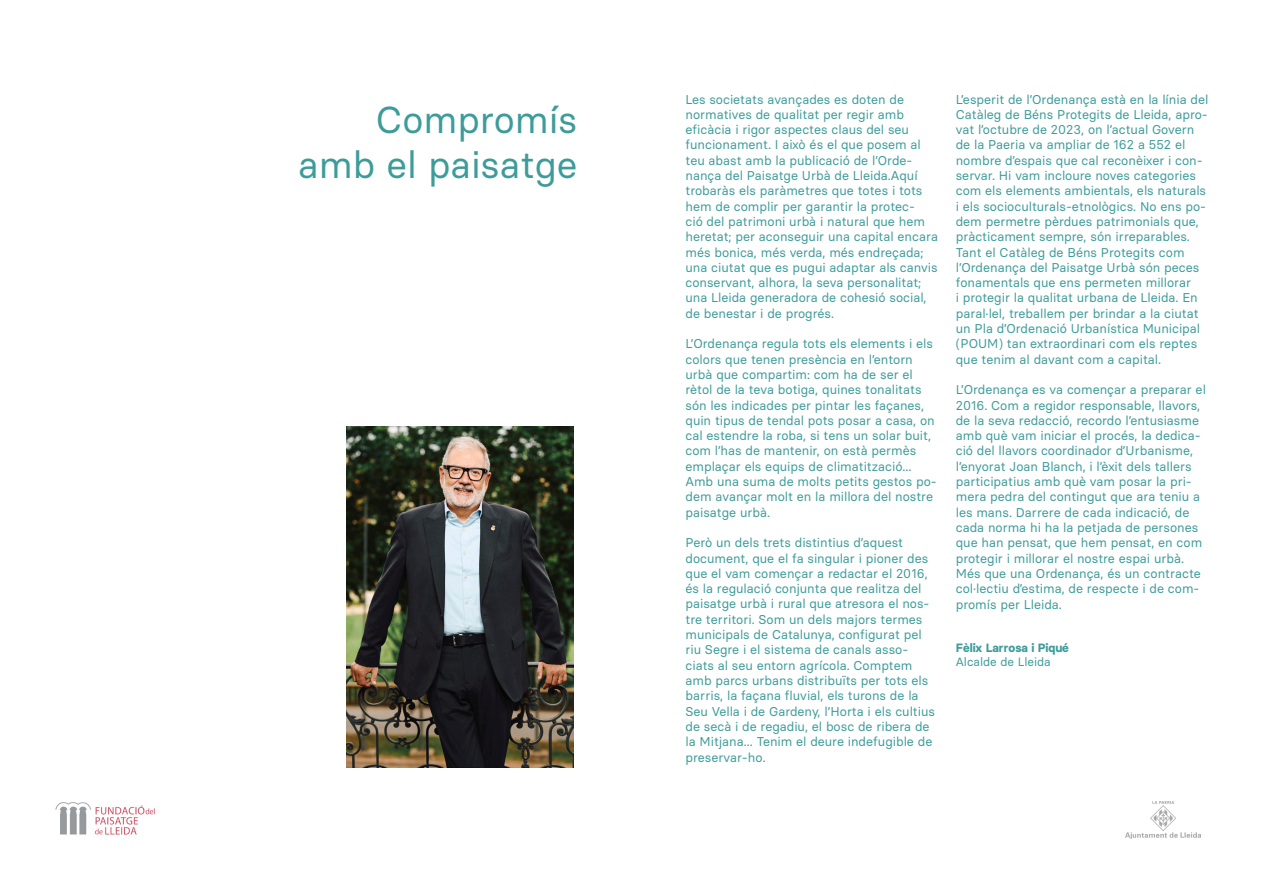
<style>
.page{position:relative;width:1263px;height:893px;background:#fff}
.page>*{position:absolute;margin:0;border:0;box-sizing:border-box;transform-origin:0 0}
.t1{font:37.5px "Basier Square";color:#3d9c9a}
.t2{font:12.75px/15.3px "Basier Square";color:#3d9c9a}
.t3{font:700 12px "Basier Square";color:#3d9c9a}
.t4{font:12px "Basier Square";color:#3d9c9a}
</style>
<div class="page">
<img style="left:55px;top:802px;width:100px;height:33px">
<img style="left:1125px;top:801px;width:75px;height:38px">
<img style="left:347px;top:427px;width:227px;height:340px">
<p class="t1" style="left:376px;top:97px;width:203px">Compromís</p>
<p class="t1" style="left:298px;top:142px;width:281px">amb el paisatge</p>
<p class="t2" style="left:685px;top:91px;width:254px">Les societats avançades es doten de normatives de qualitat per regir amb eficàcia i rigor aspectes claus del seu funcionament. I això és el que posem al teu abast amb la publicació de l’Orde&shy;nança del Paisatge Urbà de Lleida.Aquí trobaràs els paràmetres que totes i tots hem de complir per garantir la protec-<br>ció del patrimoni urbà i natural que hem heretat; per aconseguir una capital encara més bonica, més verda, més endreçada; una ciutat que es pugui adaptar als canvis conservant, alhora, la seva personalitat; una Lleida generadora de cohesió social, de benestar i de progrés.</p>
<p class="t2" style="left:685px;top:336px;width:253px">L’Ordenança regula tots els elements i els colors que tenen presència en l’entorn urbà que compartim: com ha de ser el rètol de la teva botiga, quines tonalitats són les indicades per pintar les façanes, quin tipus de tendal pots posar a casa, on cal estendre la roba, si tens un solar buit, com l’has de mantenir, on està permès emplaçar els equips de climatització...<br>Amb una suma de molts petits gestos po&shy;dem avançar molt en la millora del nostre paisatge urbà.</p>
<p class="t2" style="left:685px;top:535px;width:251px">Però un dels trets distintius d’aquest document, que el fa singular i pioner des que el vam començar a redactar el 2016, és la regulació conjunta que realitza del paisatge urbà i rural que atresora el nos&shy;tre territori. Som un dels majors termes municipals de Catalunya, configurat pel riu Segre i el sistema de canals asso&shy;ciats al seu entorn agrícola. Comptem amb parcs urbans distribuïts per tots els barris, la façana fluvial, els turons de la Seu Vella i de Gardeny, l’Horta i els cultius de secà i de regadiu, el bosc de ribera de la Mitjana... Tenim el deure indefugible de preservar-ho.</p>
<p class="t2" style="left:956px;top:91px;width:254px">L’esperit de l’Ordenança està en la línia del Catàleg de Béns Protegits de Lleida, apro&shy;vat l’octubre de 2023, on l’actual Govern de la Paeria va ampliar de 162 a 552 el nombre d’espais que cal reconèixer i con&shy;servar. Hi vam incloure noves categories com els elements ambientals, els naturals i els socioculturals-etnològics. No ens po&shy;dem permetre pèrdues patrimonials que, pràcticament sempre, són irreparables.</p>
<p class="t2" style="left:956px;top:244px;width:246px">Tant el Catàleg de Béns Protegits com l’Ordenança del Paisatge Urbà són peces fonamentals que ens permeten millorar<br>i protegir la qualitat urbana de Lleida. En paral·lel, treballem per brindar a la ciutat un Pla d’Ordenació Urbanística Municipal (POUM) tan extraordinari com els reptes que tenim al davant com a capital.</p>
<p class="t2" style="left:956px;top:382px;width:252px">L’Ordenança es va començar a preparar el 2016. Com a regidor responsable, llavors, de la seva redacció, recordo l’entusiasme amb què vam iniciar el procés, la dedica&shy;ció del llavors coordinador d’Urbanisme, l’enyorat Joan Blanch, i l’èxit dels tallers participatius amb què vam posar la pri&shy;mera pedra del contingut que ara teniu a les mans. Darrere de cada indicació, de cada norma hi ha la petjada de persones que han pensat, que hem pensat, en com protegir i millorar el nostre espai urbà.<br>Més que una Ordenança, és un contracte col·lectiu d’estima, de respecte i de com&shy;promís per Lleida.</p>
<p class="t3" style="left:956px;top:640px;width:115px">Fèlix Larrosa i Piqué</p>
<p class="t4" style="left:956px;top:655px;width:96px">Alcalde de Lleida</p>
</div>
